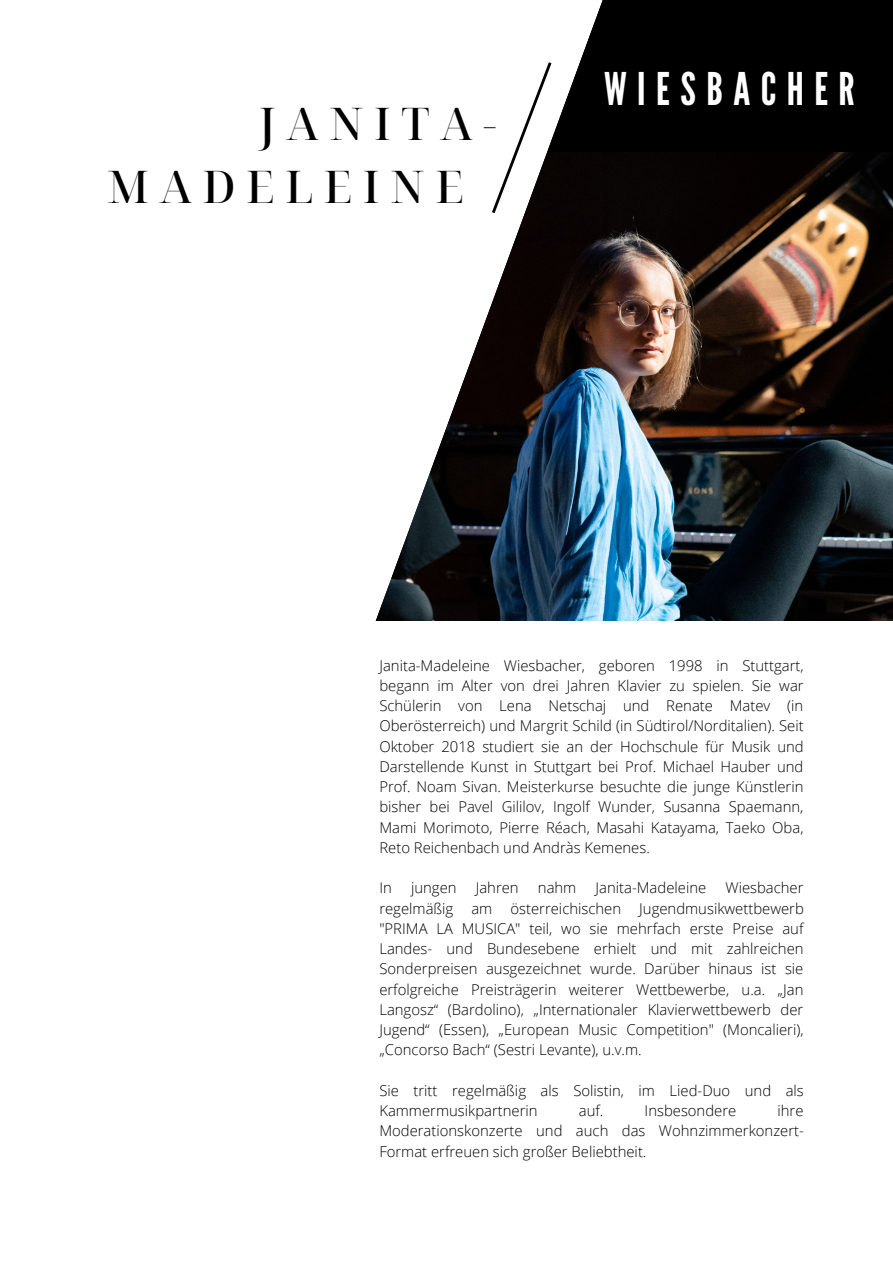
<style>
.page{position:relative;width:893px;height:1263px;background:#fff}
.page>*{position:absolute;margin:0;border:0;box-sizing:border-box;transform-origin:0 0}
.t1{font:500 45px/63px "Noto Serif Display";letter-spacing:.235em;color:#000}
.t2{font:45px "League Gothic";letter-spacing:.235em;color:#fff}
.t3{font:300 14.85px/20.2px "Open Sans";color:#000;text-align:justify}
</style>
<div class="page">
<div style="left:605px;top:0;width:288px;height:152px;background:#000"></div>
<img style="left:605px;top:152px;width:288px;height:469px">
<svg style="left:375px;top:0;width:230px;height:621px"></svg>
<svg style="left:489px;top:59px;width:65px;height:157px"></svg>
<h1 class="t1" style="left:107px;top:91px;width:392px;text-indent:152px">JANITA-<br>MADELEINE</h1>
<h1 class="t2" style="left:604px;top:63px;width:252px">WIESBACHER</h1>
<p class="t3" style="left:379px;top:655px;width:426px">Janita-Madeleine Wiesbacher, geboren 1998 in Stuttgart, begann im Alter von drei Jahren Klavier zu spielen. Sie war Schülerin von Lena Netschaj und Renate Matev (in Oberösterreich) und Margrit Schild (in Südtirol/Norditalien). Seit Oktober 2018 studiert sie an der Hochschule für Musik und Darstellende Kunst in Stuttgart bei Prof. Michael Hauber und Prof. Noam Sivan. Meisterkurse besuchte die junge Künstlerin bisher bei Pavel Gililov, Ingolf Wunder, Susanna Spaemann, Mami Morimoto, Pierre Réach, Masahi Katayama, Taeko Oba, Reto Reichenbach und Andràs Kemenes.</p>
<p class="t3" style="left:379px;top:877px;width:14px">In</p>
<p class="t3" style="left:411px;top:877px;width:47px">jungen</p>
<p class="t3" style="left:476px;top:877px;width:44px">Jahren</p>
<p class="t3" style="left:538px;top:877px;width:40px">nahm</p>
<p class="t3" style="left:595px;top:877px;width:112px">Janita-Madeleine</p>
<p class="t3" style="left:379px;top:877px;width:426px;text-indent:346px">Wiesbacher regelmäßig am österreichischen Jugendmusikwettbewerb "PRIMA LA MUSICA" teil, wo sie mehrfach erste Preise auf Landes- und Bundesebene erhielt und mit zahlreichen Sonderpreisen ausgezeichnet wurde. Darüber hinaus ist sie erfolgreiche Preisträgerin weiterer Wettbewerbe, u.a. „Jan Langosz“ (Bardolino), „Internationaler Klavierwettbewerb der Jugend“ (Essen), „European Music Competition" (Moncalieri), „Concorso Bach“ (Sestri Levante), u.v.m.</p>
<p class="t3" style="left:379px;top:1080px;width:426px">Sie tritt regelmäßig als Solistin, im Lied-Duo und als<br>Kammermusikpartnerin</p>
<p class="t3" style="left:579px;top:1100px;width:26px">auf.</p>
<p class="t3" style="left:644px;top:1100px;width:93px">Insbesondere</p>
<p class="t3" style="left:379px;top:1100px;width:426px;text-indent:398px">ihre Moderationskonzerte und auch das Wohnzimmerkonzert-Format erfreuen sich großer Beliebtheit.</p>
</div>
